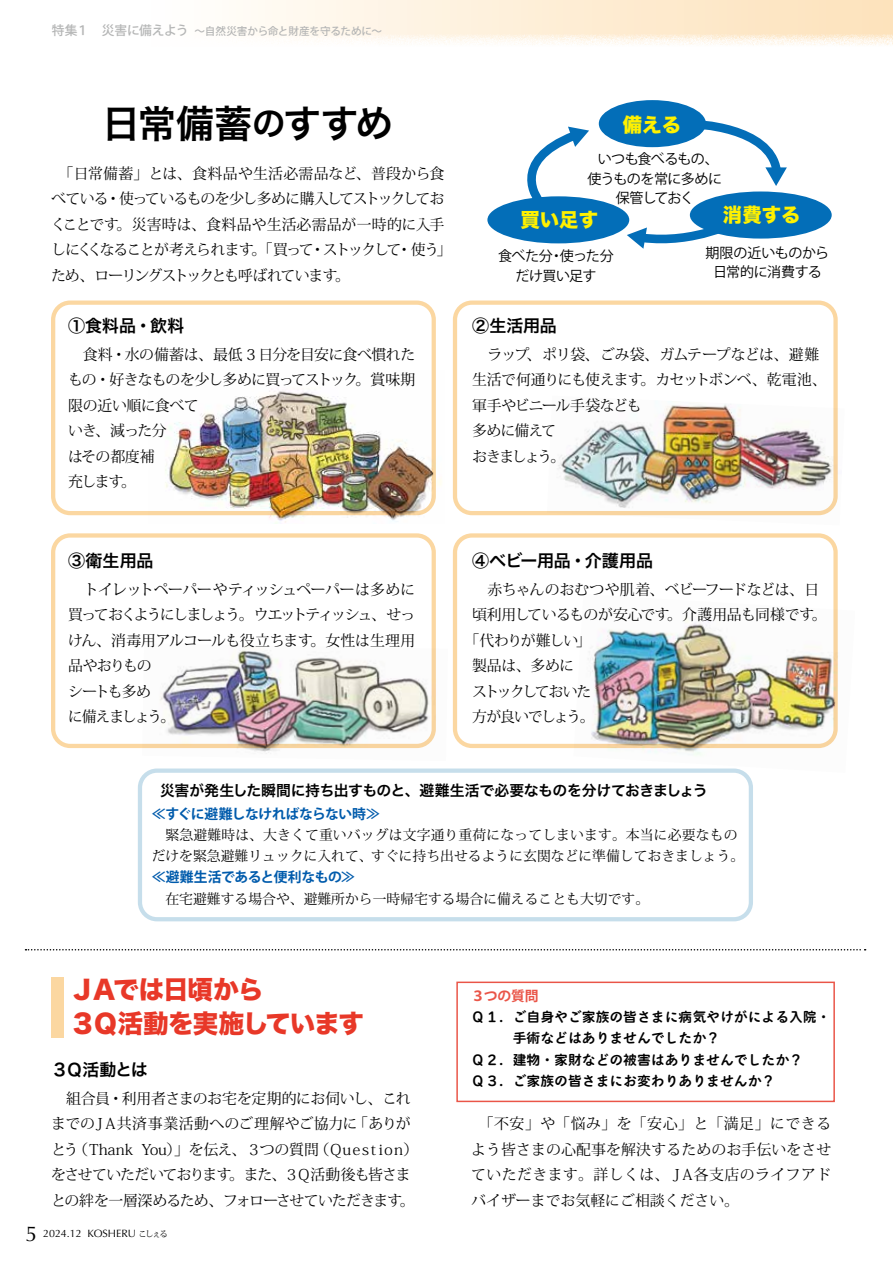
<style>
.page{position:relative;width:893px;height:1263px;background:#fff}
.page>*{position:absolute;margin:0;border:0;box-sizing:border-box;transform-origin:0 0}
.t1{font:38.25px "Hira Kaku Pro W6";letter-spacing:-.025em;color:#000}
.t2{font:25.5px/34px "Hira Kaku Std W8";letter-spacing:-.04em;color:#e83828}
.t3{font:19.35px "Hira Kaku Std W8";color:#fff100}
.t4{font:16.95px "Hira Kaku Pro W6";letter-spacing:-.01em;color:#000}
.t5{font:14.85px/25.5px "Koz Min Pro";letter-spacing:-.045em;color:#000}
.t6{font:14.85px/25.5px "Koz Min Pro";letter-spacing:-.07em;color:#000}
.t7{font:14.85px "Hira Kaku Pro W6";letter-spacing:-.025em;color:#000}
.t8{font:14.85px "Koz Min Pro";letter-spacing:-.02em;color:#000}
.t9{font:14.85px "Koz Min Pro";letter-spacing:-.075em;color:#000}
.t10{font:14.85px "Koz Min Pro";letter-spacing:-.145em;color:#000}
.t11{font:14.85px "Koz Min Pro";letter-spacing:-.1em;color:#000}
.t12{font:13.95px/19.4px "Koz Go Pro";letter-spacing:-.04em;color:#000;text-align:center}
.t13{font:13.8px/21.3px "Koz Min Pro";color:#000}
.t14{font:13.8px/21.3px "Bokutoh Rera 5";color:#000}
.t15{font:700 13.8px "Koz Go Pro";letter-spacing:-.025em;color:#005bac}
.t16{font:700 13.8px "Koz Go Pro";letter-spacing:-.01em;color:#ea5548}
.t17{font:500 10.65px "Koz Go Pro";letter-spacing:-.015em;color:#b5b6b6}
.t18{font:10.65px "Optima";color:#000}
.s1{font-size:12.75px}
.s2{font-size:34.05px}
.s3{font-size:21.3px}
.s4{font-family:"Koz Min Pro";font-size:8.55px}
</style>
<div class="page">
<svg style="left:251px;top:0;width:642px;height:45px"></svg>
<div style="left:51px;top:300px;width:385px;height:215px;border:4px solid #fbd7a1;border-radius:17px"></div>
<div style="left:51px;top:533px;width:385px;height:215px;border:4px solid #fbd7a1;border-radius:17px"></div>
<div style="left:138px;top:768px;width:615px;height:153px;border:4px solid #c6deeb;border-radius:17px"></div>
<div style="left:453px;top:300px;width:385px;height:215px;border:4px solid #fbd7a1;border-radius:17px"></div>
<div style="left:453px;top:533px;width:385px;height:215px;border:4px solid #fbd7a1;border-radius:17px"></div>
<img style="left:149px;top:370px;width:293px;height:153px">
<img style="left:547px;top:396px;width:291px;height:120px">
<img style="left:573px;top:594px;width:265px;height:179px">
<img style="left:142px;top:643px;width:294px;height:111px">
<svg style="left:26px;top:949px;width:840px;height:1px"></svg>
<svg style="left:527px;top:126px;width:62px;height:72px"></svg>
<svg style="left:685px;top:117px;width:102px;height:69px"></svg>
<svg style="left:627px;top:214px;width:93px;height:35px"></svg>
<div style="left:487px;top:196px;width:142px;height:47px;background:#036eb8;border-radius:50%"></div>
<div style="left:690px;top:191px;width:142px;height:48px;background:#036eb8;border-radius:50%"></div>
<div style="left:599px;top:100px;width:107px;height:47px;background:#036eb8;border-radius:50%"></div>
<div style="left:456px;top:981px;width:379px;height:121px;border:1px solid #ea5548"></div>
<div style="left:51px;top:977px;width:13px;height:60px;background:#fbd7a1"></div>
<p class="t17" style="left:52px;top:24px;width:331px"><span class="s1">特集１　災害に備えよう</span> ～自然災害から命と財産を守るために～</p>
<h1 class="t1" style="left:102px;top:89px;width:293px">日常備蓄<span class="s2">の</span>すすめ</h1>
<p class="t5" style="left:51px;top:160px;width:402px">　「日常備蓄」とは、食料品や生活必需品など、普段から食べている・使っているものを少し多めに購入してストックしておくことです。災害時は、食料品や生活必需品が一時的に入手しにくくなることが考えられます。「買って・ストックして・使う」ため、ローリングストックとも呼ばれています。</p>
<p class="t4" style="left:68px;top:310px;width:117px">①食料品・飲料</p>
<p class="t5" style="left:68px;top:341px;width:349px">　食料・水の備蓄は、最低 3 日分を目安に食べ慣れたもの・好きなものを少し多めに買ってストック。賞味期限の近い順に食べて<br>いき、減った分<br>はその都度補<br>充します。</p>
<p class="t4" style="left:68px;top:545px;width:87px">③衛生用品</p>
<p class="t6" style="left:68px;top:576px;width:349px">　トイレットペーパーやティッシュペーパーは多めに買っておくようにしましょう。ウエットティッシュ、せっけん、消毒用アルコールも役立ちます。女性は生理用品やおりもの<br>シートも多め<br>に備えましょう。</p>
<h3 class="t3" style="left:623px;top:114px;width:60px">備える</h3>
<p class="t12" style="left:587px;top:150px;width:136px">いつも食べるもの、使うものを常に多めに保管しておく</p>
<h3 class="t3" style="left:520px;top:209px;width:79px">買い足す</h3>
<h3 class="t3" style="left:723px;top:204px;width:79px">消費する</h3>
<p class="t12" style="left:498px;top:247px;width:117px">食べた分・使った分だけ買い足す</p>
<p class="t12" style="left:705px;top:243px;width:125px">期限の近いものから日常的に消費する</p>
<p class="t4" style="left:472px;top:310px;width:86px">②生活用品</p>
<p class="t5" style="left:472px;top:341px;width:356px">　ラップ、ポリ袋、ごみ袋、ガムテープなどは、避難生活で何通りにも使えます。カセットボンベ、乾電池、軍手やビニール手袋なども<br>多めに備えて<br>おきましょう。</p>
<p class="t4" style="left:472px;top:545px;width:183px">④ベビー用品・介護用品</p>
<p class="t5" style="left:472px;top:576px;width:349px">　赤ちゃんのおむつや肌着、ベビーフードなどは、日</p>
<p class="t8" style="left:472px;top:604px;width:356px">頃利用しているものが安心です。介護用品も同様です。</p>
<p class="t9" style="left:465px;top:630px;width:128px">「代わりが難しい」</p>
<p class="t5" style="left:472px;top:652px;width:104px">製品は、多めに</p>
<p class="t10" style="left:472px;top:681px;width:121px">ストックしておいた</p>
<p class="t11" style="left:472px;top:706px;width:124px">方が良いでしょう。</p>
<p class="t7" style="left:160px;top:777px;width:549px">災害が発生した瞬間に持ち出すものと、避難生活で必要なものを分けておきましょう</p>
<p class="t15" style="left:152px;top:805px;width:230px">≪すぐに避難しなければならない時≫</p>
<p class="t13" style="left:152px;top:824px;width:594px">　緊急避難時は、大きくて重いバッグは文字通り重荷になってしまいます。本当に必要なものだけを緊急避難リュックに入れて、すぐに持ち出せるように玄関などに準備しておきましょう。</p>
<p class="t15" style="left:152px;top:868px;width:205px">≪避難生活であると便利なもの≫</p>
<p class="t13" style="left:152px;top:887px;width:499px">　在宅避難する場合や、避難所から一時帰宅する場合に備えることも大切です。</p>
<h2 class="t2" style="left:70px;top:974px;width:296px">ＪＡでは日頃から<br>３Ｑ活動を実施しています</h2>
<p class="t4" style="left:51px;top:1054px;width:98px">３Ｑ活動とは</p>
<p class="t5" style="left:51px;top:1085px;width:369px">　組合員・利用者さまのお宅を定期的にお伺いし、これまでのＪＡ共済事業活動へのご理解やご協力に「ありがとう（Ｔｈａｎｋ Ｙｏｕ）」を伝え、３つの質問（Ｑｕｅｓｔｉｏｎ）をさせていただいております。また、３Ｑ活動後も皆さまとの絆を一層深めるため、フォローさせていただきます。</p>
<p class="t18" style="left:26px;top:1227px;width:144px"><span class="s3">5</span> 2024.12 KOSHERU <span class="s4">こしぇる</span></p>
<p class="t16" style="left:471px;top:987px;width:69px">３つの質問</p>
<p class="t14" style="left:471px;top:1006px;width:361px">Ｑ１．ご自身やご家族の皆さまに病気やけがによる入院・　　　手術などはありませんでしたか？<br>Ｑ２．建物・家財などの被害はありませんでしたか？<br>Ｑ３．ご家族の皆さまにお変わりありませんか？</p>
<p class="t5" style="left:471px;top:1111px;width:362px;text-align:justify">　「不安」や「悩み」を「安心」と「満足」にできるよう皆さまの心配事を解決するためのお手伝いをさせていただきます。詳しくは、ＪＡ各支店のライフアドバイザーまでお気軽にご相談ください。</p>
</div>
